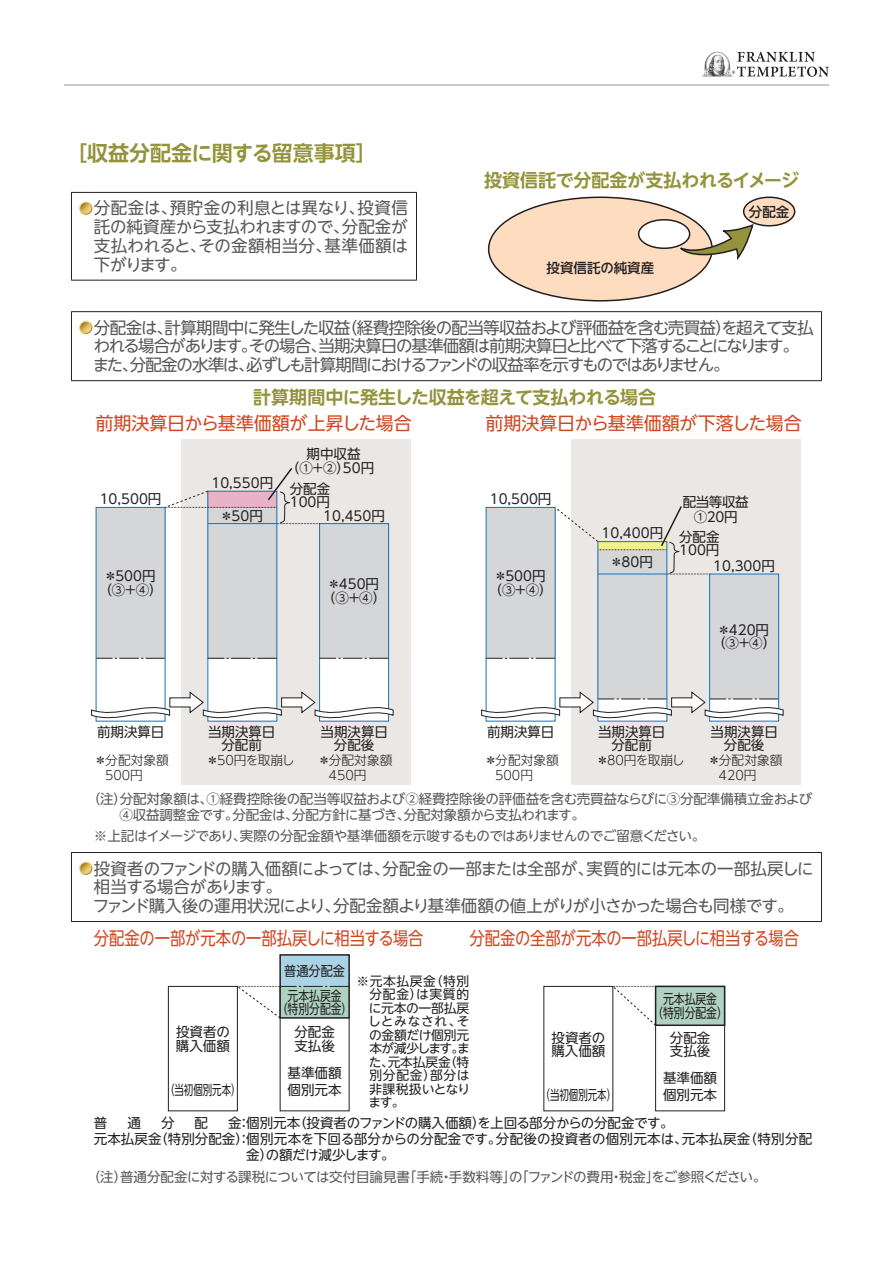
<style>
.page{position:relative;width:893px;height:1263px;background:#fff}
.page>*{position:absolute;margin:0;border:0;box-sizing:border-box;transform-origin:0 0}
.t1{font:700 21px "UD Shin Go NT Pro De";color:#93933b}
.t2{font:18px "UD Shin Go NT Pro";letter-spacing:-.005em;color:#d04721;scale:.85 1}
.t3{font:700 18px "UD Shin Go NT Pro De";letter-spacing:-.02em;color:#93933b}
.t4{font:18px "UD Shin Go NT Pro";letter-spacing:-.005em;color:#d04721}
.t5{font:16.5px/18.8px "UD Shin Go NT Pro";letter-spacing:-.08em;color:#57585a}
.t6{font:16.5px/18.8px "UD Shin Go NT Pro";letter-spacing:-.015em;color:#57585a}
.t7{font:16.5px/18.8px "UD Shin Go NT Pro";letter-spacing:-.05em;color:#57585a;text-align:justify}
.t8{font:13.5px/13.5px "UD Shin Go NT Pro";color:#231f20;text-align:center}
.t9{font:13.5px/15.8px "UD Shin Go NT Pro";letter-spacing:-.02em;color:#57585a}
.t10{font:13.5px "UD Shin Go NT Pro";letter-spacing:-.04em;color:#57585a}
.t11{font:13.5px/13.5px "UD Shin Go NT Pro";color:#231f20;text-align:center;scale:.8 1}
.t12{font:13.5px "UD Shin Go NT Pro";color:#231f20;scale:.7 1}
.t13{font:13.5px "UD Shin Go NT Pro";letter-spacing:-.03em;color:#231f20}
.t14{font:500 13.5px "UD Shin Go NT Pro";color:#231f20}
.t15{font:13.5px "UD Shin Go NT Pro";color:#231f20;scale:.9 1}
.t16{font:12.75px/13.5px "UD Shin Go NT Pro";letter-spacing:-.015em;color:#231f20;text-align:justify}
.t17{font:300 12.75px/15px "UD Shin Go NT Pro";color:#231f20}
.t18{font:300 12.75px "UD Shin Go NT Pro";letter-spacing:-.03em;color:#231f20}
</style>
<div class="page">
<hr style="left:64px;top:85px;width:765px;height:1px;background:#939598">
<svg style="left:71px;top:192px;width:23px;height:1px"></svg>
<hr style="left:71px;top:193px;width:1px;height:87px;background:#231f20">
<hr style="left:94px;top:192px;width:323px;height:1px;background:#231f20">
<hr style="left:416px;top:193px;width:1px;height:87px;background:#231f20">
<svg style="left:71px;top:280px;width:23px;height:1px"></svg>
<hr style="left:94px;top:280px;width:323px;height:1px;background:#231f20">
<svg style="left:79px;top:201px;width:13px;height:14px"></svg>
<svg style="left:80px;top:203px;width:11px;height:11px"></svg>
<div style="left:489px;top:197px;width:223px;height:104px;background:#fddcc0;border-radius:50%"></div>
<div style="left:639px;top:220px;width:51px;height:28px;background:#fff;border-radius:50%"></div>
<div style="left:638px;top:219px;width:52px;height:30px;border:2px solid #231f20;border-radius:50%"></div>
<div style="left:744px;top:197px;width:51px;height:29px;background:#fddcc0;border-radius:50%"></div>
<div style="left:743px;top:197px;width:52px;height:30px;border:2px solid #231f20;border-radius:50%"></div>
<svg style="left:675px;top:225px;width:79px;height:38px"></svg>
<svg style="left:71px;top:311px;width:23px;height:1px"></svg>
<hr style="left:71px;top:312px;width:1px;height:68px;background:#231f20">
<hr style="left:94px;top:311px;width:728px;height:1px;background:#231f20">
<hr style="left:821px;top:312px;width:1px;height:68px;background:#231f20">
<svg style="left:71px;top:380px;width:23px;height:1px"></svg>
<hr style="left:94px;top:380px;width:728px;height:1px;background:#231f20">
<svg style="left:79px;top:321px;width:13px;height:13px"></svg>
<div style="left:572px;top:439px;width:229px;height:345px;background:#eae7e5"></div>
<div style="left:182px;top:439px;width:229px;height:345px;background:#eae7e5"></div>
<svg style="left:481px;top:504px;width:303px;height:220px"></svg>
<svg style="left:91px;top:466px;width:303px;height:258px"></svg>
<svg style="left:71px;top:852px;width:23px;height:1px"></svg>
<hr style="left:71px;top:853px;width:1px;height:68px;background:#231f20">
<hr style="left:94px;top:852px;width:728px;height:1px;background:#231f20">
<hr style="left:821px;top:853px;width:1px;height:68px;background:#231f20">
<svg style="left:71px;top:921px;width:23px;height:1px"></svg>
<hr style="left:94px;top:921px;width:728px;height:1px;background:#231f20">
<svg style="left:79px;top:861px;width:13px;height:14px"></svg>
<svg style="left:80px;top:863px;width:11px;height:11px"></svg>
<div style="left:168px;top:986px;width:70px;height:125px;border:1px solid #231f20"></div>
<div style="left:655px;top:986px;width:70px;height:125px;border:1px solid #231f20"></div>
<div style="left:656px;top:986px;width:69px;height:39px;background:#aed1c2"></div>
<div style="left:655px;top:986px;width:70px;height:40px;border:2px solid #231f20"></div>
<svg style="left:236px;top:954px;width:114px;height:65px"></svg>
<svg style="left:612px;top:985px;width:45px;height:41px"></svg>
<svg style="left:732px;top:52px;width:97px;height:25px"></svg>
<img style="left:702px;top:52px;width:31px;height:24px">
<h1 class="t1" style="left:66px;top:136px;width:312px">［収益分配金に関する留意事項］</h1>
<p class="t7" style="left:94px;top:198px;width:316px">分配金は、預貯金の利息とは異なり、投資信託の純資産から支払われますので、分配金が支払われると、その金額相当分、基準価額は下がります。</p>
<h2 class="t3" style="left:484px;top:165px;width:316px">投資信託で分配金が支払われるイメージ</h2>
<p class="t14" style="left:546px;top:257px;width:109px">投資信託の純資産</p>
<p class="t14" style="left:749px;top:201px;width:42px">分配金</p>
<p class="t5" style="left:93px;top:318px;width:722px">分配金は、計算期間中に発生した収益（経費控除後の配当等収益および評価益を含む売買益）を超えて支払われる場合があります。その場合、当期決算日の基準価額は前期決算日と比べて下落することになります。また、分配金の水準は、必ずしも計算期間におけるファンドの収益率を示すものではありません。</p>
<h2 class="t3" style="left:253px;top:383px;width:404px">計算期間中に発生した収益を超えて支払われる場合</h2>
<h2 class="t4" style="left:95px;top:409px;width:318px">前期決算日から基準価額が上昇した場合</h2>
<h2 class="t4" style="left:485px;top:409px;width:318px">前期決算日から基準価額が下落した場合</h2>
<p class="t8" style="left:286px;top:447px;width:90px">期中収益<br>（①＋②）50円</p>
<p class="t8" style="left:211px;top:476px;width:63px">10,550円</p>
<p class="t8" style="left:290px;top:481px;width:42px;text-align:left">分配金<br>100円</p>
<p class="t8" style="left:100px;top:492px;width:63px">10,500円</p>
<p class="t8" style="left:490px;top:492px;width:63px">10,500円</p>
<p class="t8" style="left:220px;top:508px;width:44px">＊50円</p>
<p class="t8" style="left:323px;top:509px;width:63px">10,450円</p>
<p class="t8" style="left:98px;top:569px;width:66px">＊500円（③＋④）</p>
<p class="t8" style="left:488px;top:569px;width:66px">＊500円（③＋④）</p>
<p class="t8" style="left:322px;top:577px;width:66px">＊450円（③＋④）</p>
<p class="t8" style="left:97px;top:724px;width:69px">前期決算日</p>
<p class="t17" style="left:105px;top:752px;width:65px;text-indent:-11px">＊分配対象額<br>500円</p>
<p class="t8" style="left:208px;top:724px;width:69px">当期決算日分配前</p>
<p class="t8" style="left:321px;top:724px;width:69px">当期決算日分配後</p>
<p class="t18" style="left:206px;top:750px;width:90px">＊50円を取崩し</p>
<p class="t17" style="left:329px;top:752px;width:65px;text-indent:-11px">＊分配対象額<br>450円</p>
<p class="t8" style="left:487px;top:724px;width:69px">前期決算日</p>
<p class="t17" style="left:495px;top:752px;width:65px;text-indent:-11px">＊分配対象額<br>500円</p>
<p class="t8" style="left:683px;top:495px;width:67px">配当等収益</p>
<p class="t8" style="left:601px;top:526px;width:63px">10,400円</p>
<p class="t8" style="left:610px;top:555px;width:44px">＊80円</p>
<p class="t8" style="left:694px;top:510px;width:45px">①20円</p>
<p class="t8" style="left:679px;top:529px;width:42px;text-align:left">分配金<br>100円</p>
<p class="t8" style="left:713px;top:558px;width:63px">10,300円</p>
<p class="t8" style="left:712px;top:623px;width:66px">＊420円（③＋④）</p>
<p class="t8" style="left:598px;top:724px;width:69px">当期決算日分配前</p>
<p class="t8" style="left:711px;top:724px;width:69px">当期決算日分配後</p>
<p class="t18" style="left:596px;top:750px;width:90px">＊80円を取崩し</p>
<p class="t17" style="left:719px;top:752px;width:65px;text-indent:-11px">＊分配対象額<br>420円</p>
<p class="t9" style="left:119px;top:791px;width:694px;text-indent:-33px">（注）分配対象額は、①経費控除後の配当等収益および②経費控除後の評価益を含む売買益ならびに③分配準備積立金および<br>④収益調整金です。分配金は、分配方針に基づき、分配対象額から支払われます。</p>
<p class="t10" style="left:94px;top:825px;width:613px">※上記はイメージであり、実際の分配金額や基準価額を示唆するものではありませんのでご留意ください。</p>
<p class="t6" style="left:93px;top:858px;width:722px">投資者のファンドの購入価額によっては、分配金の一部または全部が、実質的には元本の一部払戻しに相当する場合があります。<br>ファンド購入後の運用状況により、分配金額より基準価額の値上がりが小さかった場合も同様です。</p>
<h2 class="t2" style="left:94px;top:924px;width:389px">分配金の一部が元本の一部払戻しに相当する場合</h2>
<h2 class="t2" style="left:469px;top:924px;width:389px">分配金の全部が元本の一部払戻しに相当する場合</h2>
<p class="t15" style="left:284px;top:960px;width:69px">普通分配金</p>
<p class="t16" style="left:368px;top:974px;width:104px;text-indent:-11px">※元本払戻金（特別分配金）は実質的に元本の一部払戻しとみなされ、その金額だけ個別元本が減少します。また、元本払戻金（特別分配金）部分は非課税扱いとなります。</p>
<p class="t11" style="left:277px;top:988px;width:96px">元本払戻金<br>（特別分配金）</p>
<p class="t8" style="left:294px;top:1025px;width:42px;text-align:left">分配金支払後</p>
<p class="t8" style="left:288px;top:1064px;width:55px;line-height:17.2px;text-align:left">基準価額個別元本</p>
<p class="t11" style="left:652px;top:992px;width:96px">元本払戻金<br>（特別分配金）</p>
<p class="t8" style="left:670px;top:1030px;width:42px;text-align:left">分配金支払後</p>
<p class="t8" style="left:663px;top:1069px;width:55px;line-height:17.2px;text-align:left">基準価額個別元本</p>
<p class="t8" style="left:176px;top:1025px;width:55px;text-align:left">投資者の購入価額</p>
<p class="t12" style="left:165px;top:1079px;width:110px">（当初個別元本）</p>
<p class="t8" style="left:551px;top:1030px;width:55px;text-align:left">投資者の購入価額</p>
<p class="t12" style="left:541px;top:1084px;width:109px">（当初個別元本）</p>
<p class="t8" style="left:94px;top:1116px;width:15px">普</p>
<p class="t8" style="left:128px;top:1116px;width:15px">通</p>
<p class="t8" style="left:161px;top:1116px;width:15px">分</p>
<p class="t8" style="left:195px;top:1116px;width:15px">配</p>
<p class="t8" style="left:228px;top:1116px;width:447px">金：個別元本（投資者のファンドの購入価額）を上回る部分からの分配金です。</p>
<p class="t8" style="left:94px;top:1132px;width:720px">元本払戻金（特別分配金）：個別元本を下回る部分からの分配金です。分配後の投資者の個別元本は、元本払戻金（特別分配</p>
<p class="t13" style="left:246px;top:1144px;width:150px">金）の額だけ減少します。</p>
<p class="t9" style="left:87px;top:1168px;width:681px">（注）普通分配金に対する課税については交付目論見書「手続・手数料等」の「ファンドの費用・税金」をご参照ください。</p>
</div>
